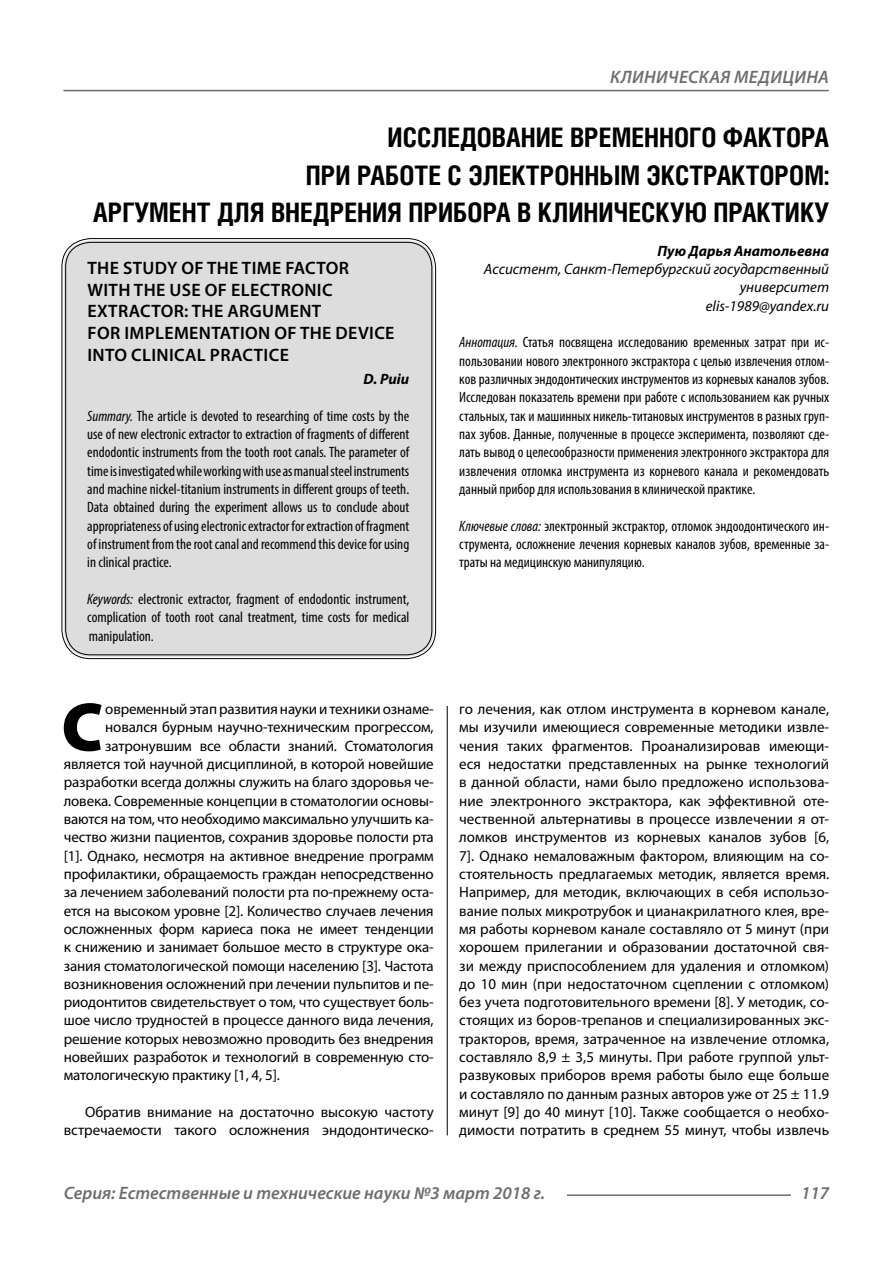
<style>
.page{position:relative;width:893px;height:1263px;background:#fff}
.page>*{position:absolute;margin:0;border:0;box-sizing:border-box;transform-origin:0 0}
.Bukvica{font:900 69.3px "Myriad Pro";color:#000}
.Header{font:700 27px/37.5px "Helios Cond";color:#000;text-align:right}
.Header-eng{font:600 18px/21.6px "Myriad Pro";letter-spacing:.02em;color:#000}
.t1{font:italic 600 18px "Myriad Pro";color:#6e6e6e}
.t2{font:italic 600 18px "Myriad Pro";letter-spacing:.02em;color:#6e6e6e}
.Normal{font:15px/18.3px "Myriad Pro";color:#000;text-align:right}
.Bukvica-2{font:15px "Myriad Pro";letter-spacing:-.01em;color:#000}
.Annotation-rus{font:condensed 15px/18.3px "Myriad Pro";color:#000;text-align:justify}
.Annotation-eng{font:condensed 15px/18.3px "Myriad Pro";color:#000;text-align:justify}
.Author-doc{font:italic 15px/18.3px "Myriad Pro";color:#000;text-align:right}
.Author{font:italic 700 15px "Myriad Pro";color:#000}
.Author-email{font:italic 15px "Myriad Pro";color:#000}
.Author-eng{font:italic 700 15px "Myriad Pro";color:#000}
.s1{font-style:italic}
</style>
<div class="page">
<hr style="left:63px;top:90px;width:766px;height:1px;background:#6e6e6e">
<hr style="left:567px;top:1194px;width:224px;height:2px;background:#6e6e6e">
<div style="left:64px;top:240px;width:370px;height:417px;background:#ddd;border-radius:27px"></div>
<hr style="left:447px;top:706px;width:1px;height:429px;background:#000">
<p class="t2" style="left:610px;top:66px;width:220px">КЛИНИЧЕСКАЯ МЕДИЦИНА</p>
<p class="Header" style="left:93px;top:118px;width:737px">ИССЛЕДОВАНИЕ ВРЕМЕННОГО ФАКТОРА<br>ПРИ РАБОТЕ С ЭЛЕКТРОННЫМ ЭКСТРАКТОРОМ:<br>АРГУМЕНТ ДЛЯ ВНЕДРЕНИЯ ПРИБОРА В КЛИНИЧЕСКУЮ ПРАКТИКУ</p>
<p class="Author" style="left:657px;top:241px;width:173px">Пую Дарья Анатольевна</p>
<p class="Author-doc" style="left:484px;top:260px;width:347px">Ассистент, Санкт-Петербургский государственный университет</p>
<p class="Author-email" style="left:706px;top:296px;width:125px">elis‑1989@yandex.ru</p>
<p class="Annotation-rus" style="left:459px;top:333px;width:371px"><span class="s1">Аннотация.</span> Статья посвящена исследованию временных затрат при ис&shy;пользовании нового электронного экстрактора с целью извлечения отлом&shy;ков различных эндодонтических инструментов из корневых каналов зубов.<br>Исследован показатель времени при работе с использованием как ручных стальных, так и машинных никель-титановых инструментов в разных груп&shy;пах зубов. Данные, полученные в процессе эксперимента, позволяют сде&shy;лать вывод о целесообразности применения электронного экстрактора для извлечения отломка инструмента из корневого канала и рекомендовать данный прибор для использования в клинической практике.</p>
<p class="Annotation-rus" style="left:459px;top:516px;width:371px"><span class="s1">Ключевые слова:</span> электронный экстрактор, отломок эндоодонтического ин&shy;струмента, осложнение лечения корневых каналов зубов, временные за&shy;траты на медицинскую манипуляцию.</p>
<p class="Header-eng" style="left:87px;top:257px;width:309px">THE STUDY OF THE TIME FACTOR<br>WITH THE USE OF ELECTRONIC<br>EXTRACTOR: THE ARGUMENT<br>FOR IMPLEMENTATION OF THE DEVICE<br>INTO CLINICAL PRACTICE</p>
<p class="Author-eng" style="left:364px;top:369px;width:47px">D. Puiu</p>
<p class="Annotation-eng" style="left:87px;top:406px;width:324px"><span class="s1">Summary.</span> The article is devoted to researching of time costs by the use of new electronic extractor to extraction of fragments of different endodontic instruments from the tooth root canals. The parameter of time is investigated while working with use as manual steel instruments and machine nickel-titanium instruments in different groups of teeth.<br>Data obtained during the experiment allows us to conclude about appropriateness of using electronic extractor for extraction of fragment of instrument from the root canal and recommend this device for using in clinical practice.</p>
<p class="Annotation-eng" style="left:87px;top:590px;width:324px"><span class="s1">Keywords:</span> electronic extractor, fragment of endodontic instrument, complication of tooth root canal treatment, time costs for medical manipulation.</p>
<p class="Bukvica" style="left:61px;top:681px;width:43px">С</p>
<p class="Bukvica-2" style="left:105px;top:700px;width:330px">овременный этап развития науки и техники ознаме-</p>
<p class="Bukvica-2" style="left:105px;top:718px;width:330px">новался бурным научно-техническим прогрессом,</p>
<p class="Bukvica-2" style="left:105px;top:736px;width:330px">затронувшим все области знаний. Стоматология</p>
<p class="Bukvica-2" style="left:64px;top:755px;width:371px">является той научной дисциплиной, в которой новейшие</p>
<p class="Bukvica-2" style="left:64px;top:773px;width:371px">разработки всегда должны служить на благо здоровья че-</p>
<p class="Bukvica-2" style="left:64px;top:791px;width:371px">ловека. Современные концепции в стоматологии основы-</p>
<p class="Bukvica-2" style="left:64px;top:810px;width:371px">ваются на том, что необходимо максимально улучшить ка-</p>
<p class="Bukvica-2" style="left:64px;top:828px;width:371px">чество жизни пациентов, сохранив здоровье полости рта</p>
<p class="Bukvica-2" style="left:64px;top:846px;width:371px">[1]. Однако, несмотря на активное внедрение программ</p>
<p class="Bukvica-2" style="left:64px;top:864px;width:371px">профилактики, обращаемость граждан непосредственно</p>
<p class="Bukvica-2" style="left:64px;top:883px;width:371px">за лечением заболеваний полости рта по-прежнему оста-</p>
<p class="Bukvica-2" style="left:64px;top:901px;width:371px">ется на высоком уровне [2]. Количество случаев лечения</p>
<p class="Bukvica-2" style="left:64px;top:919px;width:371px">осложненных форм кариеса пока не имеет тенденции</p>
<p class="Bukvica-2" style="left:64px;top:938px;width:371px">к снижению и занимает большое место в структуре ока-</p>
<p class="Bukvica-2" style="left:64px;top:956px;width:371px">зания стоматологической помощи населению [3]. Частота</p>
<p class="Bukvica-2" style="left:64px;top:974px;width:371px">возникновения осложнений при лечении пульпитов и пе-</p>
<p class="Bukvica-2" style="left:64px;top:993px;width:371px">риодонтитов свидетельствует о том, что существует боль-</p>
<p class="Bukvica-2" style="left:64px;top:1011px;width:371px">шое число трудностей в процессе данного вида лечения,</p>
<p class="Bukvica-2" style="left:64px;top:1029px;width:371px">решение которых невозможно проводить без внедрения</p>
<p class="Bukvica-2" style="left:64px;top:1048px;width:371px">новейших разработок и технологий в современную сто-</p>
<p class="Bukvica-2" style="left:64px;top:1066px;width:218px">матологическую практику [1, 4, 5].</p>
<p class="Normal" style="left:64px;top:1103px;width:371px">Обратив внимание на достаточно высокую частоту встречаемости такого осложнения эндодонтическо-</p>
<p class="Normal" style="left:459px;top:699px;width:371px;text-align:justify">го лечения, как отлом инструмента в корневом канале, мы изучили имеющиеся современные методики извле&shy;чения таких фрагментов. Проанализировав имеющи&shy;еся недостатки представленных на рынке технологий в данной области, нами было предложено использова&shy;ние электронного экстрактора, как эффективной оте&shy;чественной альтернативы в процессе извлечении я от&shy;ломков инструментов из корневых каналов зубов [6, 7]. Однако немаловажным фактором, влияющим на со&shy;стоятельность предлагаемых методик, является время.<br>Например, для методик, включающих в себя использо&shy;вание полых микротрубок и цианакрилатного клея, вре&shy;мя работы корневом канале составляло от 5 минут (при хорошем прилегании и образовании достаточной свя&shy;зи между приспособлением для удаления и отломком) до 10 мин (при недостаточном сцеплении с отломком) без учета подготовительного времени [8]. У методик, со&shy;стоящих из боров-трепанов и специализированных экс&shy;тракторов, время, затраченное на извлечение отломка, составляло 8,9 ± 3,5 минуты. При работе группой ульт&shy;развуковых приборов время работы было еще больше и составляло по данным разных авторов уже от 25 ± 11.9 минут [9] до 40 минут [10]. Также сообщается о необхо&shy;димости потратить в среднем 55 минут, чтобы извлечь</p>
<p class="t1" style="left:64px;top:1182px;width:483px">Серия: Естественные и технические науки №3 март 2018 г.</p>
<p class="t1" style="left:801px;top:1182px;width:30px">117</p>
</div>
